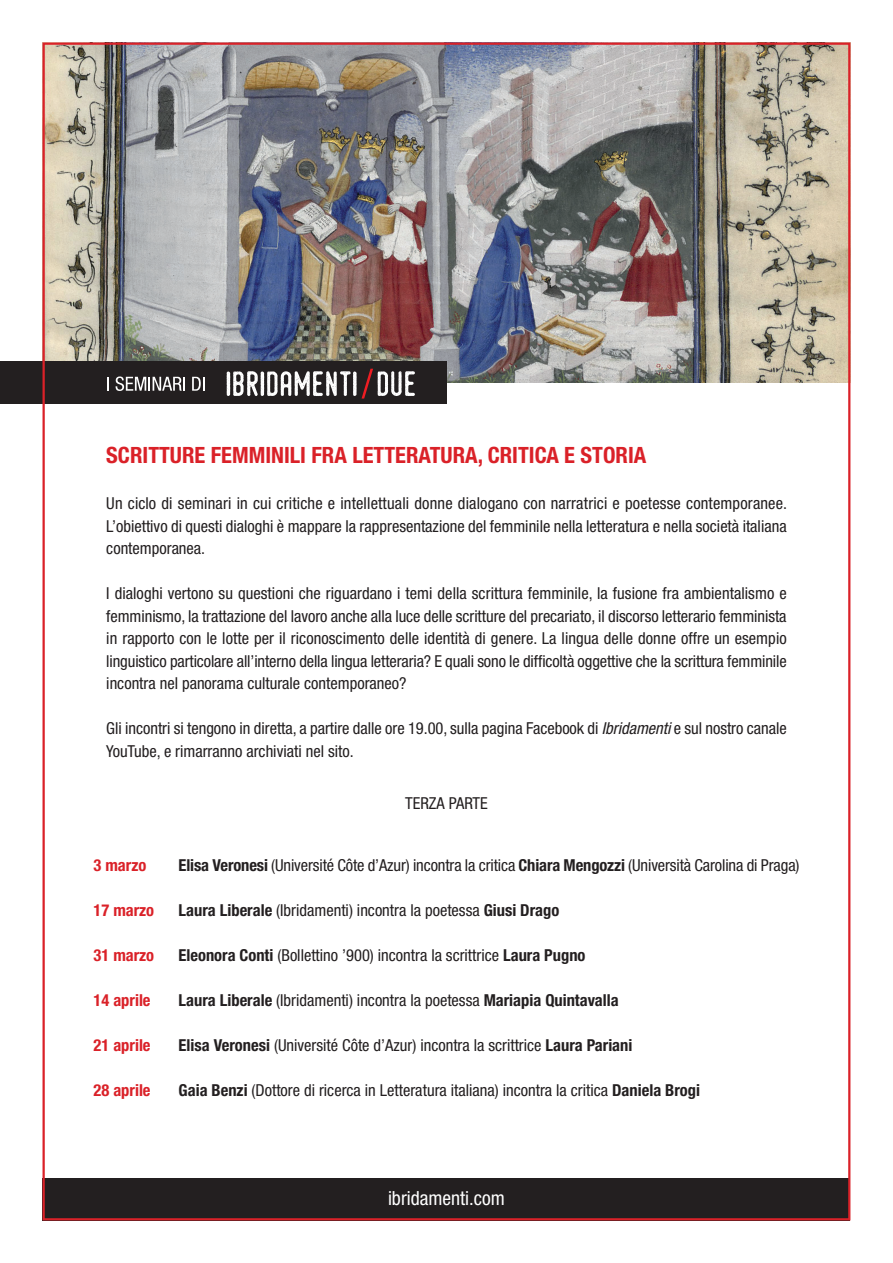
<style>
.page{position:relative;width:893px;height:1263px;background:#fff}
.page>*{position:absolute;margin:0;border:0;box-sizing:border-box;transform-origin:0 0}
.t1{font:700 condensed 22.5px "Helvetica Neue LT Std";color:#da2128}
.t2{font:condensed 19.5px "Helvetica Neue LT Std";color:#fff}
.t3{font:condensed 16.5px/22.5px "Helvetica Neue LT Std";color:#231f20;text-align:justify}
.t4{font:700 condensed 16.5px "Helvetica Neue LT Std";color:#231f20}
.t5{font:700 condensed 16.5px "Helvetica Neue LT Std";color:#da2128}
.s1{font-style:italic}
.s2{font-weight:700}
.s3{font-weight:400}
</style>
<div class="page">
<img style="left:46px;top:46px;width:801px;height:337px">
<div style="left:43px;top:1178px;width:807px;height:42px;background:#231f20"></div>
<div style="left:0;top:361px;width:446px;height:43px;background:#231f20"></div>
<svg style="left:107px;top:377px;width:2px;height:14px"></svg>
<svg style="left:116px;top:376px;width:69px;height:15px"></svg>
<svg style="left:192px;top:377px;width:12px;height:14px"></svg>
<svg style="left:227px;top:369px;width:188px;height:30px"></svg>
<h1 class="t1" style="left:106px;top:446px;width:541px">SCRITTURE FEMMINILI FRA LETTERATURA, CRITICA E STORIA</h1>
<p class="t3" style="left:106px;top:494px;width:682px">Un ciclo di seminari in cui critiche e intellettuali donne dialogano con narratrici e poetesse contemporanee.<br>L’obiettivo di questi dialoghi è mappare la rappresentazione del femminile nella letteratura e nella società italiana contemporanea.</p>
<p class="t3" style="left:106px;top:584px;width:682px">I dialoghi vertono su questioni che riguardano i temi della scrittura femminile, la fusione fra ambientalismo e femminismo, la trattazione del lavoro anche alla luce delle scritture del precariato, il discorso letterario femminista in rapporto con le lotte per il riconoscimento delle identità di genere. La lingua delle donne offre un esempio linguistico particolare all’interno della lingua letteraria? E quali sono le difficoltà oggettive che la scrittura femminile incontra nel panorama culturale contemporaneo?</p>
<p class="t3" style="left:106px;top:719px;width:682px">Gli incontri si tengono in diretta, a partire dalle ore 19.00, sulla pagina Facebook di <span class="s1">Ibridamenti</span> e sul nostro canale<br>YouTube, e rimarranno archiviati nel sito.</p>
<p class="t3" style="left:405px;top:794px;width:84px">TERZA PARTE</p>
<p class="t5" style="left:94px;top:859px;width:54px">3 marzo</p>
<p class="t5" style="left:94px;top:904px;width:62px">17 marzo</p>
<p class="t5" style="left:94px;top:949px;width:62px">31 marzo</p>
<p class="t5" style="left:94px;top:994px;width:59px">14 aprile</p>
<p class="t5" style="left:94px;top:1039px;width:59px">21 aprile</p>
<p class="t5" style="left:94px;top:1084px;width:59px">28 aprile</p>
<p class="t3" style="left:179px;top:855px;width:622px"><span class="s2">Elisa Veronesi</span> (Université Côte d’Azur) incontra la critica <span class="s2">Chiara Mengozzi</span> (Università Carolina di Praga)</p>
<p class="t3" style="left:179px;top:900px;width:382px"><span class="s2">Laura Liberale</span> (Ibridamenti) incontra la poetessa <span class="s2">Giusi Drago</span></p>
<p class="t3" style="left:179px;top:945px;width:408px"><span class="s2">Eleonora Conti</span> (Bollettino ’900) incontra la scrittrice <span class="s2">Laura Pugno</span></p>
<p class="t4" style="left:179px;top:994px;width:442px">Laura Liberale <span class="s3">(Ibridamenti) incontra la poetessa</span> Mariapia Quintavalla</p>
<p class="t3" style="left:179px;top:1035px;width:455px"><span class="s2">Elisa Veronesi</span> (Université Côte d’Azur) incontra la scrittrice <span class="s2">Laura Pariani</span></p>
<p class="t3" style="left:179px;top:1080px;width:523px"><span class="s2">Gaia Benzi</span> (Dottore di ricerca in Letteratura italiana) incontra la critica <span class="s2">Daniela Brogi</span></p>
<p class="t2" style="left:388px;top:1191px;width:118px">ibridamenti.com</p>
</div>
